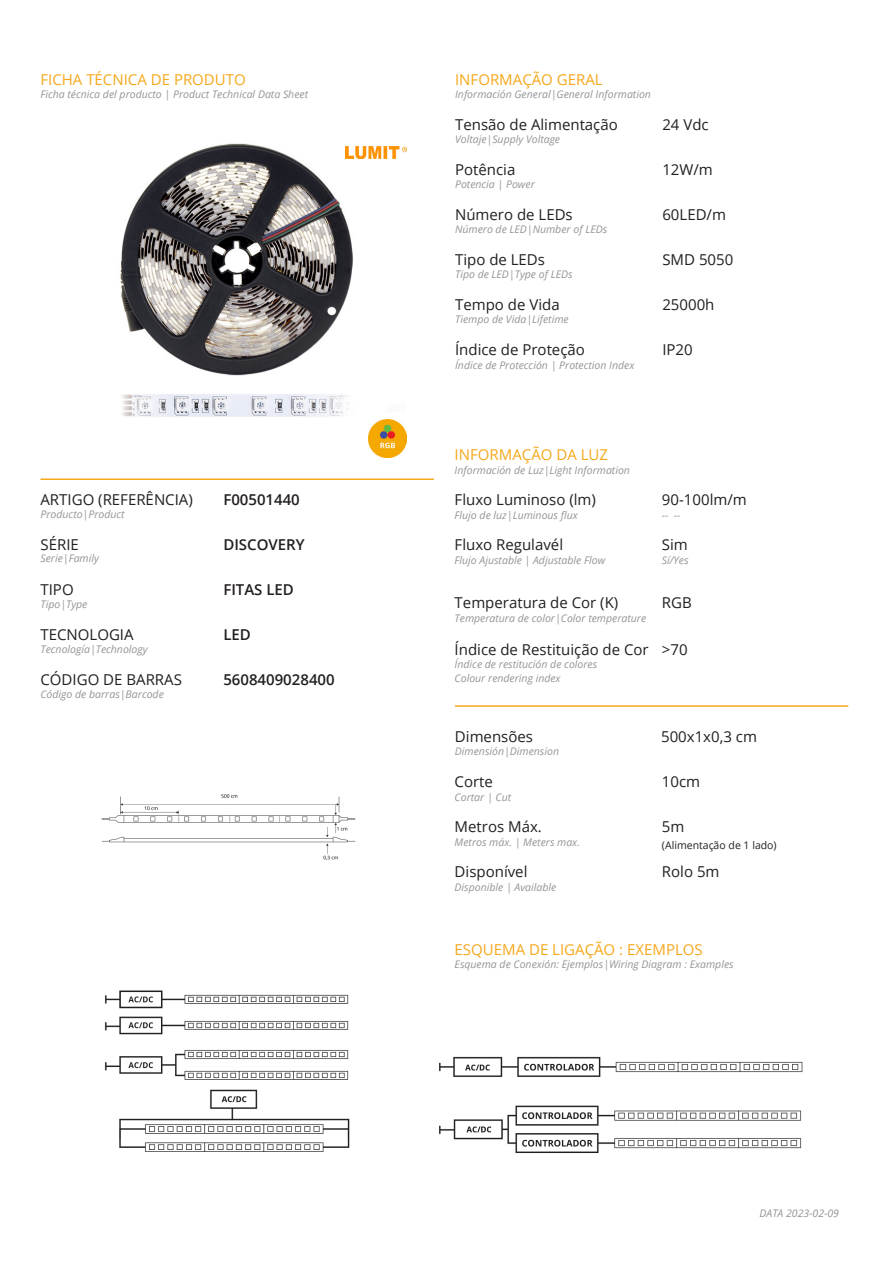
<style>
.page{position:relative;width:893px;height:1263px;background:#fff}
.page>*{position:absolute;margin:0;border:0;box-sizing:border-box;transform-origin:0 0}
.t1{font:15px "Open Sans";color:#231f20}
.t2{font:15px "Open Sans";color:#f5a81c}
.t3{font:600 15px "Open Sans";color:#231f20}
.t4{font:italic 10.5px/13.5px "Open Sans";color:#939598}
.t5{font:10.5px "Open Sans";color:#231f20}
</style>
<div class="page">
<img style="left:101px;top:794px;width:255px;height:66px">
<img style="left:120px;top:143px;width:277px;height:274px">
<hr style="left:40px;top:478px;width:394px;height:2px;background:#f5a81c">
<hr style="left:455px;top:705px;width:393px;height:2px;background:#f5a81c">
<img style="left:345px;top:146px;width:62px;height:12px">
<img style="left:368px;top:419px;width:39px;height:39px">
<img style="left:104px;top:990px;width:699px;height:163px">
<h1 class="t2" style="left:40px;top:69px;width:207px">FICHA TÉCNICA DE PRODUTO</h1>
<p class="t4" style="left:40px;top:88px;width:269px">Ficha técnica del producto | Product Technical Data Sheet</p>
<h1 class="t1" style="left:40px;top:489px;width:154px">ARTIGO (REFERÊNCIA)</h1>
<p class="t4" style="left:40px;top:508px;width:86px">Producto|Product</p>
<h1 class="t1" style="left:40px;top:534px;width:40px">SÉRIE</h1>
<p class="t4" style="left:40px;top:551px;width:60px">Serie|Family</p>
<h1 class="t1" style="left:40px;top:579px;width:35px">TIPO</h1>
<p class="t4" style="left:40px;top:598px;width:48px">Tipo|Type</p>
<h1 class="t1" style="left:40px;top:624px;width:95px">TECNOLOGIA</h1>
<p class="t4" style="left:40px;top:643px;width:109px">Tecnología|Technology</p>
<h1 class="t1" style="left:40px;top:669px;width:143px">CÓDIGO DE BARRAS</h1>
<p class="t4" style="left:40px;top:688px;width:125px">Código de barras|Barcode</p>
<h1 class="t3" style="left:223px;top:489px;width:78px">F00501440</h1>
<h1 class="t3" style="left:223px;top:534px;width:83px">DISCOVERY</h1>
<h1 class="t3" style="left:223px;top:579px;width:72px">FITAS LED</h1>
<h1 class="t3" style="left:223px;top:624px;width:29px">LED</h1>
<h1 class="t3" style="left:223px;top:669px;width:113px">5608409028400</h1>
<h1 class="t2" style="left:455px;top:69px;width:149px">INFORMAÇÃO GERAL</h1>
<p class="t4" style="left:455px;top:88px;width:197px">Información General|General Information</p>
<h1 class="t1" style="left:455px;top:114px;width:164px">Tensão de Alimentação</h1>
<p class="t4" style="left:455px;top:133px;width:107px">Voltaje|Supply Voltage</p>
<h1 class="t1" style="left:455px;top:159px;width:62px">Potência</h1>
<p class="t4" style="left:455px;top:178px;width:81px">Potencia | Power</p>
<h1 class="t1" style="left:455px;top:204px;width:119px">Número de LEDs</h1>
<p class="t4" style="left:455px;top:223px;width:154px">Número de LED|Number of LEDs</p>
<h1 class="t1" style="left:455px;top:249px;width:91px">Tipo de LEDs</h1>
<p class="t4" style="left:455px;top:268px;width:119px">Tipo de LED|Type of LEDs</p>
<h1 class="t1" style="left:455px;top:294px;width:106px">Tempo de Vida</h1>
<p class="t4" style="left:455px;top:313px;width:115px">Tiempo de Vida|Lifetime</p>
<h1 class="t1" style="left:455px;top:339px;width:131px">Índice de Proteção</h1>
<p class="t4" style="left:455px;top:358px;width:181px">Índice de Protección | Protection Index</p>
<h1 class="t1" style="left:662px;top:114px;width:48px">24 Vdc</h1>
<h1 class="t1" style="left:662px;top:159px;width:52px">12W/m</h1>
<h1 class="t1" style="left:662px;top:204px;width:65px">60LED/m</h1>
<h1 class="t1" style="left:662px;top:249px;width:72px">SMD 5050</h1>
<h1 class="t1" style="left:662px;top:294px;width:54px">25000h</h1>
<h1 class="t1" style="left:662px;top:339px;width:32px">IP20</h1>
<h1 class="t2" style="left:455px;top:444px;width:155px">INFORMAÇÃO DA LUZ</h1>
<p class="t4" style="left:455px;top:463px;width:177px">Información de Luz|Light Information</p>
<h1 class="t1" style="left:455px;top:489px;width:143px">Fluxo Luminoso (lm)</h1>
<p class="t4" style="left:455px;top:508px;width:125px">Flujo de luz|Luminous flux</p>
<h1 class="t1" style="left:455px;top:534px;width:110px">Fluxo Regulavél</h1>
<p class="t4" style="left:455px;top:553px;width:152px">Flujo Ajustable | Adjustable Flow</p>
<h1 class="t1" style="left:455px;top:592px;width:165px">Temperatura de Cor (K)</h1>
<p class="t4" style="left:455px;top:611px;width:193px">Temperatura de color|Color temperature</p>
<h1 class="t1" style="left:455px;top:639px;width:196px">Índice de Restituição de Cor</h1>
<p class="t4" style="left:455px;top:657px;width:144px">Índice de restitución de colores<br>Colour rendering index</p>
<h1 class="t1" style="left:662px;top:489px;width:86px">90-100lm/m</h1>
<p class="t4" style="left:662px;top:508px;width:20px">-- --</p>
<h1 class="t1" style="left:662px;top:534px;width:27px">Sim</h1>
<p class="t4" style="left:662px;top:553px;width:28px">Sí/Yes</p>
<h1 class="t1" style="left:662px;top:592px;width:31px">RGB</h1>
<h1 class="t1" style="left:662px;top:639px;width:27px">&gt;70</h1>
<h1 class="t1" style="left:455px;top:726px;width:80px">Dimensões</h1>
<p class="t4" style="left:455px;top:745px;width:106px">Dimensión|Dimension</p>
<h1 class="t1" style="left:455px;top:771px;width:40px">Corte</h1>
<p class="t4" style="left:455px;top:790px;width:58px">Cortar | Cut</p>
<h1 class="t1" style="left:455px;top:816px;width:89px">Metros Máx.</h1>
<p class="t4" style="left:455px;top:835px;width:127px">Metros máx. | Meters max.</p>
<h1 class="t1" style="left:455px;top:861px;width:74px">Disponível</h1>
<p class="t4" style="left:455px;top:880px;width:103px">Disponible | Available</p>
<h1 class="t1" style="left:661px;top:726px;width:97px">500x1x0,3 cm</h1>
<h1 class="t1" style="left:662px;top:771px;width:40px">10cm</h1>
<h1 class="t1" style="left:662px;top:816px;width:24px">5m</h1>
<p class="t5" style="left:662px;top:837px;width:116px">(Alimentação de 1 lado)</p>
<h1 class="t1" style="left:662px;top:861px;width:59px">Rolo 5m</h1>
<h1 class="t2" style="left:455px;top:939px;width:250px">ESQUEMA DE LIGAÇÃO : EXEMPLOS</h1>
<p class="t4" style="left:455px;top:957px;width:281px">Esquema de Conexión: Ejemplos|Wiring Diagram : Examples</p>
<p class="t4" style="left:759px;top:1206px;width:81px">DATA 2023-02-09</p>
</div>
